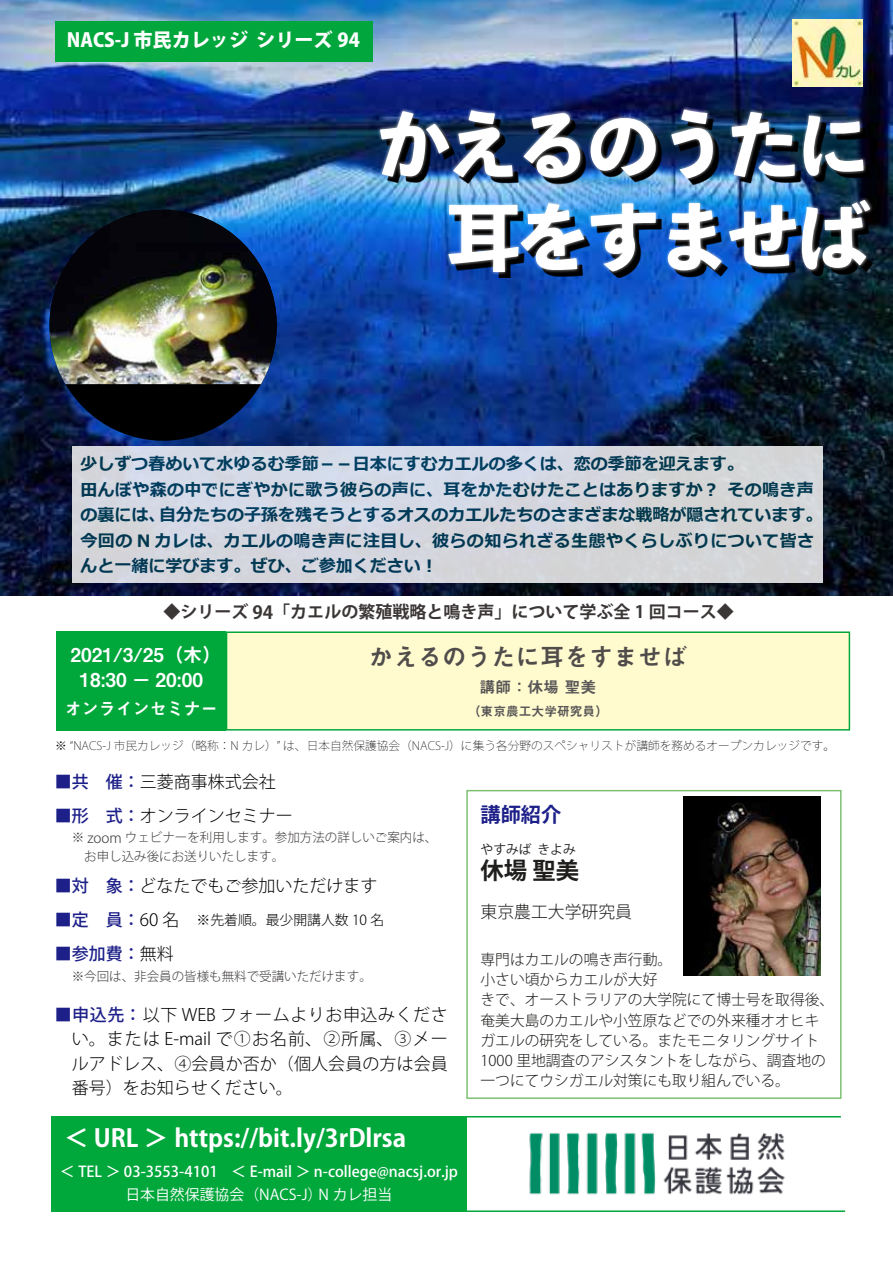
<style>
.page{position:relative;width:893px;height:1263px;background:#fff}
.page>*{position:absolute;margin:0;border:0;box-sizing:border-box;transform-origin:0 0}
.t1{font:74.4px/92.6px "Toppan Bunkyu Midashi Go Std N EB";letter-spacing:-.06em;color:#fff;text-align:right}
.t2{font:700 24.45px "Koz Go Pro";color:#fff}
.t3{font:24.45px "Midashi Go Pr 6 N MB31";color:#4f4c4b}
.t4{font:700 23.4px "Koz Go Pro";color:#1f1e1d}
.t5{font:700 20.25px "Koz Go Pro";color:#1d2088}
.t6{font:19.2px/24.5px "Midashi Go Pr 6 N MB31";color:#fff;text-align:center}
.t7{font:800 19.2px "Koz Go Pro";color:#fff}
.t8{font:300 16.95px/24.5px "Koz Go Pro";color:#000;text-align:justify}
.t9{font:700 16.95px/25.5px "Meiryo";color:#00425a}
.t10{font:700 16.95px/25.5px "Meiryo";letter-spacing:.02em;color:#00425a}
.t11{font:700 16.95px "Koz Go Pro";color:#3a3635}
.t12{font:500 16.95px "Koz Go Pro";color:#1d2088}
.t13{font:300 16.95px "Koz Go Pro";color:#1f1e1d}
.t14{font:16.95px "Midashi Go Pr 6 N MB31";color:#fff}
.t15{font:15.9px "Midashi Go Pr 6 N MB31";color:#595757}
.t16{font:300 14.85px/20.2px "Koz Go Pro";color:#1f1e1d}
.t17{font:500 14.85px "Koz Go Pro";color:#fff}
.t18{font:14.85px "Koz Go Pro";color:#fff}
.t19{font:300 13.8px "Koz Go Pro";color:#000}
.t20{font:300 12.75px/18.6px "Koz Go Pro";color:#3e3a39}
.t21{font:12.75px "Midashi Go Pr 6 N MB31";color:#595757}
.t22{font:12.75px "Koz Go Pro";color:#1f1e1d}
.t23{font:200 11.7px "Koz Go Pro";color:#000}
.s1{font-size:18px}
.s2{font-weight:500;color:#1d2088}
.s3{font-size:13.8px}
.s4{font-weight:300;color:#000}
.s5{font-weight:300;font-size:13.8px;color:#000}
</style>
<div class="page">
<img style="left:0;top:0;width:893px;height:595px">
<div style="left:51px;top:1117px;width:415px;height:95px;background:#00a73b"></div>
<div style="left:466px;top:790px;width:375px;height:309px;border:1px solid #7bc170"></div>
<hr style="left:51px;top:1116px;width:790px;height:1px;background:#00a73b">
<img style="left:529px;top:1133px;width:256px;height:62px">
<img style="left:683px;top:796px;width:138px;height:179px">
<div style="left:57px;top:631px;width:169px;height:100px;background:#00a73b"></div>
<div style="left:227px;top:632px;width:622px;height:98px;background:#fffbcf"></div>
<div style="left:226px;top:631px;width:624px;height:100px;border:1px solid #00a73b"></div>
<img style="left:792px;top:20px;width:70px;height:66px">
<div style="left:55px;top:21px;width:318px;height:41px;background:#00a73b"></div>
<hr style="left:55px;top:1210px;width:790px;height:2px;background:#00a73b">
<svg style="left:386px;top:116px;width:490px;height:162px;background:#0a387e"></svg>
<div style="left:377px;top:106px;width:497px;height:169px;background:#fff;opacity:.75"></div>
<div style="left:72px;top:446px;width:750px;height:137px;background:#d4d6de"></div>
<div style="left:50px;top:210px;width:227px;height:231px;background:#000;border-radius:50%"></div>
<img style="left:50px;top:210px;width:227px;height:174px">
<p class="t7" style="left:67px;top:27px;width:295px">NACS J- 市民カレッジシリーズ 94</p>
<h1 class="t1" style="left:376px;top:94px;width:496px">かえるのうたに耳をすませば</h1>
<p class="t9" style="left:727px;top:452px;width:88px;text-indent:-647px">少しずつ春めいて水ゆるむ季節－－日本にすむカエルの多くは、恋の季節を迎えます。<br>その鳴き声</p>
<p class="t9" style="left:159px;top:478px;width:665px;text-indent:-79px">田んぼや森の中でにぎやかに歌う彼らの声に、耳をかたむけたことはありますか？<br>自分たちの子孫を残そうとするオスのカエルたちのさまざまな戦略が隠されています。</p>
<p class="t10" style="left:81px;top:503px;width:735px">の裏には、<br>今回の N カレは、カエルの鳴き声に注目し、彼らの知られざる生態やくらしぶりについて皆さんと一緒に学びます。ぜひ、ご参加ください!</p>
<p class="t11" style="left:163px;top:601px;width:572px">◆シリーズ <span class="s1">94</span>「カエルの繁殖戦略と鳴き声」について学ぶ全 1 回コース◆</p>
<p class="t6" style="left:71px;top:642px;width:153px">2021/3/25（木(<br>18:30 － 20:00</p>
<p class="t14" style="left:65px;top:695px;width:155px">オンラインセミナー</p>
<h2 class="t3" style="left:369px;top:637px;width:319px">かえるのうたに耳をすませば</h2>
<p class="t15" style="left:479px;top:675px;width:118px">講師：休場聖美</p>
<p class="t21" style="left:468px;top:701px;width:142px">（東京農工大学研究員(</p>
<p class="t23" style="left:55px;top:738px;width:781px">※ “NACS J- 市民カレッジ（略称：N カレ）” は、日本自然保護協会（NACS ）J- に集う各分野のスペシャリストが講師を務めるオープンカレッジです。</p>
<p class="t8" style="left:55px;top:770px;width:223px"><span class="s2">■共　催：</span>三菱商事株式会社</p>
<p class="t8" style="left:55px;top:804px;width:240px"><span class="s2">■形　式：</span>オンラインセミナー</p>
<p class="t20" style="left:72px;top:828px;width:367px">※ <span class="s3">zoom</span> ウェビナーを利用します。参加方法の詳しいご案内は、　お申し込み後にお送りいたします。</p>
<p class="t8" style="left:55px;top:874px;width:324px"><span class="s2">■対　象：</span>どなたでもご参加いただけます</p>
<p class="t19" style="left:210px;top:911px;width:175px">先着順。最少開講人数 10 名</p>
<p class="t12" style="left:55px;top:909px;width:157px">■定　員：<span class="s4">60 名　</span><span class="s5">※</span></p>
<p class="t12" style="left:55px;top:943px;width:121px">■参加費：<span class="s4">無料</span></p>
<p class="t20" style="left:72px;top:967px;width:302px">※今回は、非会員の皆様も無料で受講いただけます。</p>
<p class="t8" style="left:72px;top:1003px;width:378px;text-indent:-17px"><span class="s2">■申込先：</span>以下 WEB フォームよりお申込みください。または -E mail で①お名前、②所属、③メールアドレス、④会員か否か（個人会員の方は会員番号）をお知らせください。</p>
<h2 class="t2" style="left:64px;top:1122px;width:344px">＜ URL ＞ https://bit l y. /3rDlrsa</h2>
<p class="t17" style="left:231px;top:1162px;width:228px">＜ -E mail ＞ n-college@nacsj.or j p.</p>
<p class="t17" style="left:60px;top:1162px;width:160px">＜ TEL ＞ 03-3553-4101</p>
<p class="t18" style="left:125px;top:1185px;width:199px">日本自然保護協会（NACS J- ）</p>
<p class="t18" style="left:318px;top:1185px;width:75px">N カレ担当</p>
<h3 class="t5" style="left:481px;top:801px;width:82px">講師紹介</h3>
<p class="t22" style="left:538px;top:841px;width:40px">きよみ</p>
<p class="t22" style="left:481px;top:841px;width:53px">やすみば</p>
<h3 class="t4" style="left:481px;top:855px;width:100px">休場聖美</h3>
<p class="t13" style="left:481px;top:901px;width:153px">東京農工大学研究員</p>
<p class="t16" style="left:481px;top:949px;width:355px">専門はカエルの鳴き声行動。<br>小さい頃からカエルが大好<br>きで、オーストラリアの大学院にて博士号を取得後、奄美大島のカエルや小笠原などでの外来種オオヒキガエルの研究をしている。またモニタリングサイト<br>1000 里地調査のアシスタントをしながら、調査地の一つにてウシガエル対策にも取り組んでいる。</p>
</div>
